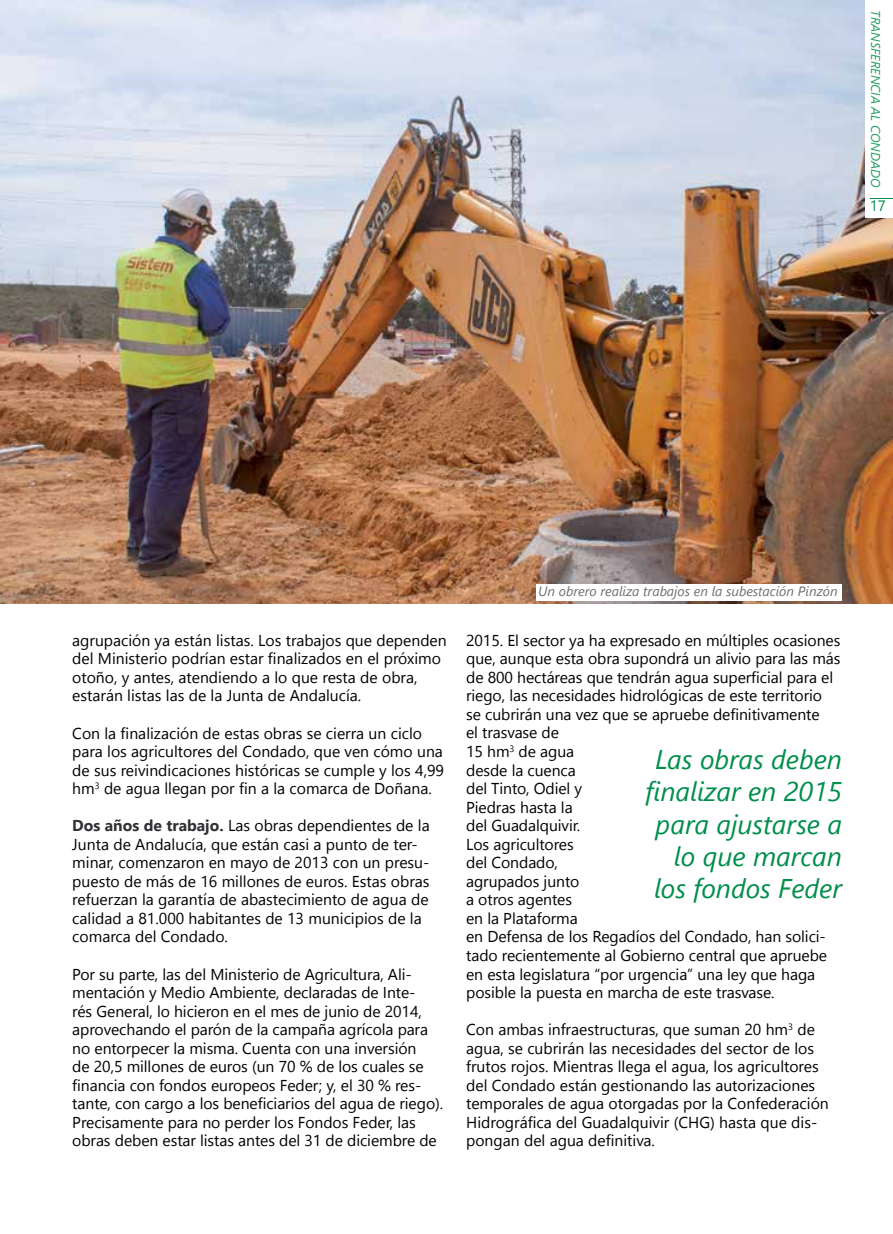
<style>
.page{position:relative;width:893px;height:1234px;background:#fff}
.page>*{position:absolute;margin:0;border:0;box-sizing:border-box;transform-origin:0 0}
.t1{font:italic 27px/32.4px "Segoe UI";color:#008e4b;text-align:right}
.t2{font:15.75px/18.6px "Segoe UI";letter-spacing:-.005em;color:#000}
.t3{font:15px "Segoe UI";color:#008e4b}
.t4{font:italic 13.5px "Segoe UI";color:#6d6e71}
.t5{font:italic 12.75px "Segoe UI";color:#008e4b}
.s1{font-weight:700;color:#303134}
</style>
<div class="page">
<img style="left:1px;top:0;width:892px;height:603px">
<div style="left:866px;top:0;width:27px;height:217px;background:#fff"></div>
<svg style="left:870px;top:198px;width:23px;height:1px"></svg>
<div style="left:537px;top:583px;width:305px;height:17px;background:#fff"></div>
<img style="left:0;top:0;width:1px;height:603px">
<p class="t5" style="left:884px;top:10px;width:179px;rotate:90deg">TRANSFERENCIA AL CONDADO</p>
<p class="t3" style="left:870px;top:194px;width:18px">17</p>
<p class="t2" style="left:72px;top:630px;width:376px">agrupación ya están listas. Los trabajos que dependen del Ministerio podrían estar finalizados en el próximo otoño, y antes, atendiendo a lo que resta de obra, estarán listas las de la Junta de Andalucía.</p>
<p class="t2" style="left:72px;top:723px;width:373px">Con la finalización de estas obras se cierra un ciclo para los agricultores del Condado, que ven cómo una de sus reivindicaciones históricas se cumple y los 4,99 hm<sup>3</sup> de agua llegan por fin a la comarca de Doñana.</p>
<p class="t2" style="left:72px;top:816px;width:359px"><span class="s1">Dos años de trabajo.</span> Las obras dependientes de la Junta de Andalucía, que están casi a punto de ter&shy;minar, comenzaron en mayo de 2013 con un presu&shy;puesto de más de 16 millones de euros. Estas obras refuerzan la garantía de abastecimiento de agua de calidad a 81.000 habitantes de 13 municipios de la comarca del Condado.</p>
<p class="t2" style="left:72px;top:964px;width:372px">Por su parte, las del Ministerio de Agricultura, Ali&shy;mentación y Medio Ambiente, declaradas de I nte-<br>rés General, lo hicieron en el mes de junio de 2014, aprovechando el parón de la campaña agrícola para no entorpecer la misma. Cuenta con una inversión<br>de 20,5 millones de euros (un 70 % de los cuales se financia con fondos europeos Feder; y, el 30 % res&shy;tante, con cargo a los beneficiarios del agua de riego).<br>Precisamente para no perder los Fondos Feder, las obras deben estar listas antes del 31 de diciembre de</p>
<p class="t4" style="left:538px;top:581px;width:301px">Un obrero realiza trabajos en la subestación Pinzón</p>
<p class="t2" style="left:466px;top:630px;width:376px">2015. El sector ya ha expresado en múltiples ocasiones que, aunque esta obra supondrá un alivio para las más de 800 hectáreas que tendrán agua superficial para el riego, las necesidades hidrológicas de este territorio se cubrirán una vez que se apruebe definitivamente<br>el trasvase de<br>15 hm<sup>3</sup> de agua<br>desde la cuenca<br>del Tinto, Odiel y<br>Piedras hasta la<br>del Guadalquivir.<br>Los agricultores<br>del Condado,<br>agrupados junto<br>a otros agentes<br>en la Plataforma<br>en Defensa de los Regadíos del Condado, han solici&shy;tado recientemente al Gobierno central que apruebe en esta legislatura “por urgencia” una ley que haga posible la puesta en marcha de este trasvase.</p>
<p class="t2" style="left:466px;top:1019px;width:364px">Con ambas infraestructuras, que suman 20 hm<sup>3</sup> de agua, se cubrirán las necesidades del sector de los frutos rojos. Mientras llega el agua, los agricultores del Condado están gestionando las autorizaciones temporales de agua otorgadas por la Confederación Hidrográfica del Guadalquivir (CHG) hasta que dis&shy;pongan del agua definitiva.</p>
<h1 class="t1" style="left:645px;top:741px;width:198px">Las obras deben finalizar en 2015 para ajustarse a lo que marcan los fondos Feder</h1>
</div>
